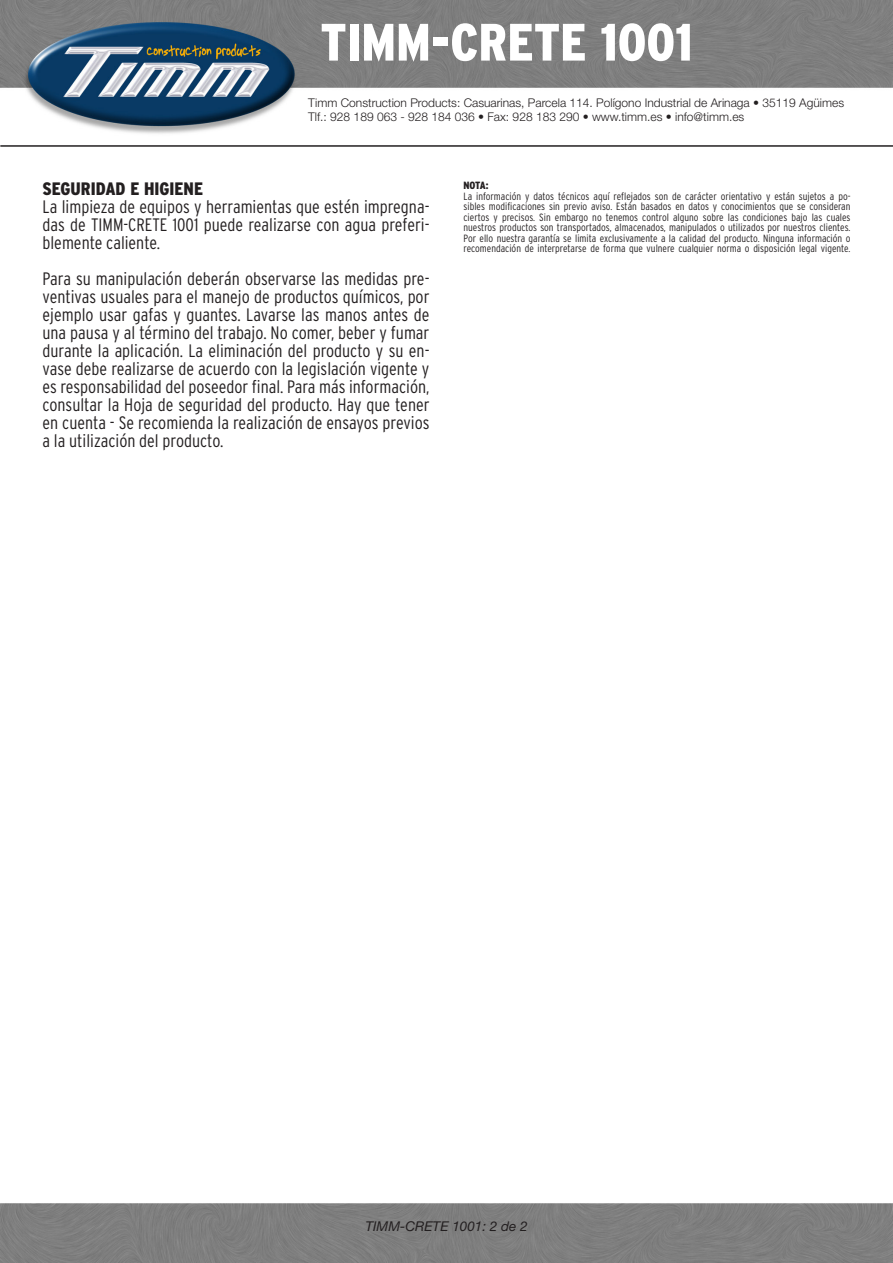
<style>
.page{position:relative;width:893px;height:1263px;background:#fff}
.page>*{position:absolute;margin:0;border:0;box-sizing:border-box;transform-origin:0 0}
.plain{font:900 condensed 52.5px "Interstate";color:#fff}
.plain-2{font:300 condensed 18px/18px "Interstate";color:#231f20;text-align:justify}
.ladillo{font:900 condensed 18px "Interstate";color:#231f20}
.t1{font:italic 13.5px "Helvetica Neue LT Std";color:#231f20}
.t2{font:300 12px "Helvetica Neue LT Std";color:#231f20}
.t3{font:300 condensed 10.5px/10.5px "Interstate";color:#231f20;text-align:justify}
.t4{font:900 condensed 10.5px "Interstate";color:#231f20}
</style>
<div class="page">
<div style="left:0;top:1203px;width:893px;height:60px;background:#7f7f7f"></div>
<img style="left:0;top:0;width:893px;height:134px">
<hr style="left:0;top:145px;width:893px;height:2px;background:#231f20">
<p class="plain" style="left:320px;top:13px;width:374px">TIMM-CRETE 1001</p>
<p class="t2" style="left:308px;top:95px;width:537px">Timm Construction Products: Casuarinas, Parcela 114. Polígono Industrial de Arinaga • 35119 Agüimes</p>
<p class="t2" style="left:308px;top:110px;width:438px">Tlf.: 928 189 063 - 928 184 036 • Fax: 928 183 290 • www.timm.es • info@timm.es</p>
<p class="ladillo" style="left:43px;top:178px;width:162px">SEGURIDAD E HIGIENE</p>
<p class="plain-2" style="left:43px;top:197px;width:388px">La limpieza de equipos y herramientas que estén impregna&shy;das de TIMM-CRETE 1001 puede realizarse con agua preferi&shy;blemente caliente.</p>
<p class="plain-2" style="left:43px;top:269px;width:388px">Para su manipulación deberán observarse las medidas pre&shy;ventivas usuales para el manejo de productos químicos, por ejemplo usar gafas y guantes. Lavarse las manos antes de una pausa y al término del trabajo. No comer, beber y fumar durante la aplicación. La eliminación del producto y su en&shy;vase debe realizarse de acuerdo con la legislación vigente y es responsabilidad del poseedor final. Para más información, consultar la Hoja de seguridad del producto. Hay que tener en cuenta - Se recomienda la realización de ensayos previos a la utilización del producto.</p>
<p class="t4" style="left:463px;top:180px;width:26px">NOTA:</p>
<p class="t3" style="left:463px;top:191px;width:388px">La información y datos técnicos aquí reflejados son de carácter orientativo y están sujetos a po&shy;sibles modificaciones sin previo aviso. Están basados en datos y conocimientos que se consideran ciertos y precisos. Sin embargo no tenemos control alguno sobre las condiciones bajo las cuales nuestros productos son transportados, almacenados, manipulados o utilizados por nuestros clientes.<br>Por ello nuestra garantía se limita exclusivamente a la calidad del producto. Ninguna información o recomendación de interpretarse de forma que vulnere cualquier norma o disposición legal vigente.</p>
<p class="t1" style="left:365px;top:1218px;width:164px">TIMM-CRETE 1001: 2 de 2</p>
</div>
